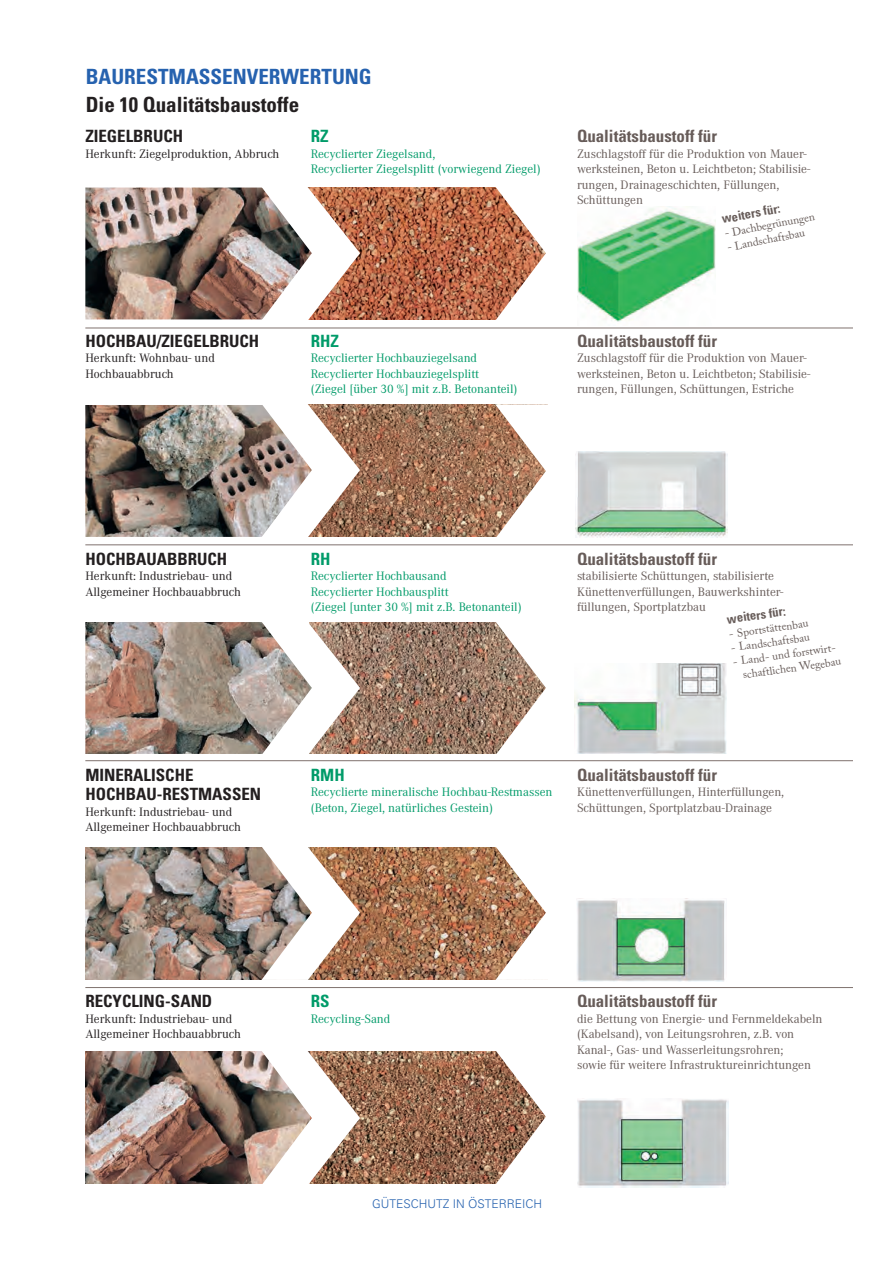
<style>
.page{position:relative;width:893px;height:1263px;background:#fff}
.page>*{position:absolute;margin:0;border:0;box-sizing:border-box;transform-origin:0 0}
.t1{font:700 condensed 21px "Univers";color:#2662af}
.t2{font:700 condensed 21px "Univers";color:#231f20}
.t3{font:700 condensed 16.95px "Univers";color:#675c59}
.t4{font:700 condensed 16.95px/19.8px "Univers";color:#231f20}
.t5{font:700 condensed 16.95px "Univers";color:#009b69}
.t6{font:12.75px/15.5px "Corporate A";color:#675c59}
.t7{font:12.75px/15.5px "Corporate A";color:#009b69}
.t8{font:12.75px/15.5px "Corporate A";color:#231f20}
.t9{font:700 condensed 12.75px "Univers";color:#675c59}
.t10{font:300 12px "Univers";color:#2662af}
.t11{font:11.25px/14.1px "Adobe Caslon Pro";color:#675c59}
</style>
<div class="page">
<img style="left:360px;top:622px;width:135px;height:132px">
<img style="left:85px;top:847px;width:410px;height:132px">
<img style="left:85px;top:1052px;width:176px;height:131px">
<img style="left:360px;top:188px;width:135px;height:131px">
<img style="left:360px;top:1052px;width:134px;height:131px">
<img style="left:360px;top:405px;width:135px;height:132px">
<img style="left:577px;top:898px;width:148px;height:84px">
<img style="left:577px;top:1099px;width:152px;height:88px">
<img style="left:577px;top:206px;width:138px;height:116px">
<img style="left:575px;top:663px;width:151px;height:90px">
<img style="left:576px;top:452px;width:151px;height:86px">
<img style="left:85px;top:188px;width:176px;height:131px">
<img style="left:85px;top:622px;width:176px;height:132px">
<img style="left:85px;top:405px;width:176px;height:132px">
<img style="left:261px;top:187px;width:99px;height:133px">
<svg style="left:261px;top:404px;width:99px;height:133px"></svg>
<svg style="left:261px;top:622px;width:99px;height:132px"></svg>
<img style="left:261px;top:847px;width:99px;height:133px">
<svg style="left:261px;top:1051px;width:99px;height:133px"></svg>
<svg style="left:495px;top:187px;width:51px;height:133px"></svg>
<svg style="left:495px;top:404px;width:53px;height:133px"></svg>
<svg style="left:495px;top:622px;width:51px;height:132px"></svg>
<svg style="left:495px;top:847px;width:51px;height:133px"></svg>
<svg style="left:494px;top:1051px;width:52px;height:133px"></svg>
<hr style="left:85px;top:328px;width:768px;height:1px;background:#7f726e">
<hr style="left:85px;top:545px;width:768px;height:1px;background:#7f726e">
<hr style="left:85px;top:760px;width:768px;height:1px;background:#7f726e">
<hr style="left:85px;top:987px;width:768px;height:1px;background:#7f726e">
<h1 class="t1" style="left:86px;top:63px;width:287px">BAURESTMASSENVERWERTUNG</h1>
<h1 class="t2" style="left:86px;top:92px;width:215px">Die 10 Qualitätsbaustoffe</h1>
<h2 class="t4" style="left:85px;top:126px;width:99px">ZIEGELBRUCH</h2>
<p class="t8" style="left:85px;top:146px;width:196px">Herkunft: Ziegelproduktion, Abbruch</p>
<h2 class="t5" style="left:311px;top:126px;width:19px">RZ</h2>
<p class="t7" style="left:311px;top:146px;width:231px">Recyclierter Ziegelsand,<br>Recyclierter Ziegelsplitt (vorwiegend Ziegel)</p>
<h2 class="t4" style="left:85px;top:331px;width:175px">HOCHBAU/ZIEGELBRUCH</h2>
<p class="t8" style="left:85px;top:351px;width:131px">Herkunft: Wohnbau- und<br>Hochbauabbruch</p>
<h2 class="t5" style="left:311px;top:330px;width:30px">RHZ</h2>
<p class="t7" style="left:311px;top:351px;width:208px">Recyclierter Hochbauziegelsand<br>Recyclierter Hochbauziegelsplitt (Ziegel [über 30 %] mit z.B. Betonanteil)</p>
<h2 class="t3" style="left:577px;top:126px;width:142px">Qualitätsbaustoff für</h2>
<p class="t6" style="left:577px;top:146px;width:235px">Zuschlagstoff für die Produktion von Mauer&shy;werksteinen, Beton u. Leichtbeton; Stabilisie&shy;rungen, Drainageschichten, Füllungen, Schüttungen</p>
<p class="t9" style="left:720px;top:211px;width:61px;rotate:-11deg">weiters für:</p>
<p class="t11" style="left:723px;top:227px;width:93px;rotate:-11deg">- Dachbegrünungen</p>
<p class="t11" style="left:726px;top:240px;width:80px;rotate:-11deg">- Landschaftsbau</p>
<h2 class="t3" style="left:577px;top:330px;width:142px">Qualitätsbaustoff für</h2>
<p class="t6" style="left:577px;top:351px;width:235px">Zuschlagstoff für die Produktion von Mauer&shy;werksteinen, Beton u. Leichtbeton; Stabilisie&shy;rungen, Füllungen, Schüttungen, Estriche</p>
<h2 class="t4" style="left:85px;top:548px;width:143px">HOCHBAUABBRUCH</h2>
<p class="t8" style="left:85px;top:569px;width:157px">Herkunft: Industriebau- und<br>Allgemeiner Hochbauabbruch</p>
<h2 class="t4" style="left:85px;top:764px;width:177px">MINERALISCHE<br>HOCHBAU-RESTMASSEN</h2>
<p class="t8" style="left:85px;top:804px;width:157px">Herkunft: Industriebau- und<br>Allgemeiner Hochbauabbruch</p>
<h2 class="t5" style="left:311px;top:548px;width:21px">RH</h2>
<p class="t7" style="left:311px;top:569px;width:212px">Recyclierter Hochbausand<br>Recyclierter Hochbausplitt<br>(Ziegel [unter 30 %] mit z.B. Betonanteil)</p>
<h2 class="t3" style="left:577px;top:548px;width:142px">Qualitätsbaustoff für</h2>
<p class="t6" style="left:577px;top:569px;width:208px">stabilisierte Schüttungen, stabilisierte<br>Künettenverfüllungen, Bauwerkshinter&shy;füllungen, Sportplatzbau</p>
<p class="t9" style="left:726px;top:611px;width:61px;rotate:-8deg">weiters für:</p>
<p class="t11" style="left:728px;top:627px;width:81px;rotate:-8deg">- Sportstättenbau</p>
<p class="t11" style="left:730px;top:641px;width:81px;rotate:-8deg">- Landschaftsbau</p>
<p class="t11" style="left:740px;top:654px;width:101px;text-indent:-8px;rotate:-8deg">- Land- und forstwirt&shy;schaftlichen Wegebau</p>
<h2 class="t5" style="left:311px;top:764px;width:35px">RMH</h2>
<p class="t7" style="left:311px;top:784px;width:243px">Recyclierte mineralische Hochbau-Restmassen (Beton, Ziegel, natürliches Gestein)</p>
<h2 class="t3" style="left:577px;top:764px;width:142px">Qualitätsbaustoff für</h2>
<p class="t6" style="left:577px;top:784px;width:209px">Künettenverfüllungen, Hinterfüllungen,<br>Schüttungen, Sportplatzbau-Drainage</p>
<h2 class="t4" style="left:85px;top:991px;width:128px">RECYCLING-SAND</h2>
<p class="t8" style="left:85px;top:1011px;width:157px">Herkunft: Industriebau- und<br>Allgemeiner Hochbauabbruch</p>
<h2 class="t5" style="left:311px;top:991px;width:20px">RS</h2>
<p class="t7" style="left:311px;top:1011px;width:81px">Recycling-Sand</p>
<h2 class="t3" style="left:577px;top:991px;width:142px">Qualitätsbaustoff für</h2>
<p class="t6" style="left:577px;top:1011px;width:247px">die Bettung von Energie- und Fernmeldekabeln (Kabelsand), von Leitungsrohren, z.B. von Kanal-, Gas- und Wasserleitungsrohren;<br>sowie für weitere Infrastruktureinrichtungen</p>
<p class="t10" style="left:372px;top:1197px;width:172px">GÜTESCHUTZ IN ÖSTERREICH</p>
</div>
